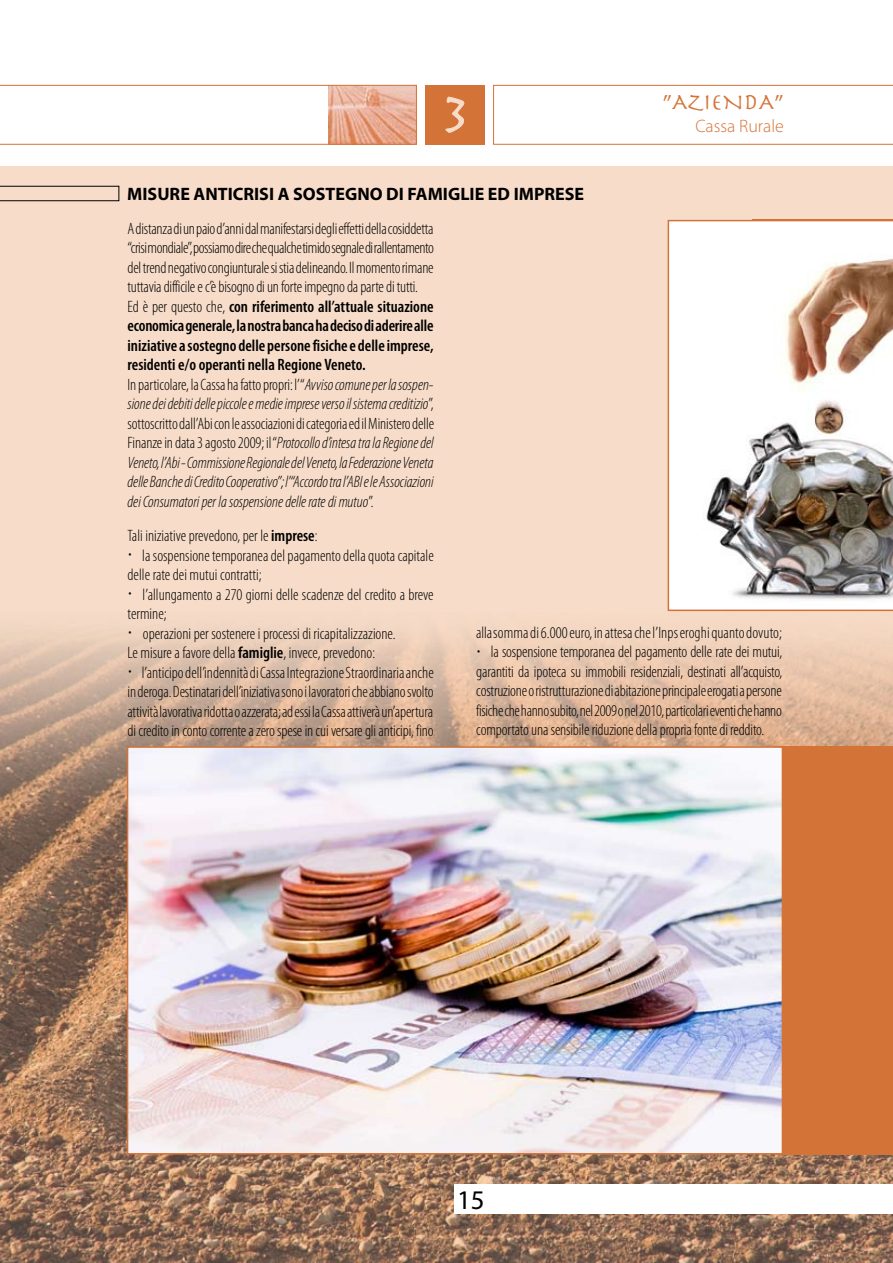
<style>
.page{position:relative;width:893px;height:1263px;background:#fff}
.page>*{position:absolute;margin:0;border:0;box-sizing:border-box;transform-origin:0 0}
.t1{font:54px "Herculanum";color:#f7ddc9}
.t2{font:27px "Myriad Pro";color:#000}
.t3{font:23.1px "Herculanum";color:#d47337}
.t4{font:700 18px "Myriad Pro";color:#000}
.t5{font:300 18px "Myriad Pro";color:#d47337}
.t6{font:300 condensed 16.5px/19.5px "Myriad Pro";letter-spacing:-.01em;color:#000}
.s1{font-weight:600}
.s2{font-style:italic}
.s3{font-size:30px}
</style>
<div class="page">
<div style="left:0;top:166px;width:893px;height:1097px;background:#f7ddc9"></div>
<img style="left:0;top:596px;width:893px;height:667px">
<div style="left:774px;top:746px;width:119px;height:408px;background:#d47337"></div>
<img style="left:328px;top:87px;width:87px;height:56px">
<div style="left:0;top:85px;width:417px;height:60px;border:1px solid #d47337"></div>
<div style="left:425px;top:85px;width:60px;height:60px;background:#d47337"></div>
<svg style="left:445px;top:96px;width:20px;height:37px"></svg>
<svg style="left:493px;top:85px;width:400px;height:60px"></svg>
<div style="left:454px;top:1184px;width:439px;height:30px;background:#fff"></div>
<img style="left:668px;top:220px;width:225px;height:391px">
<img style="left:130px;top:749px;width:650px;height:402px">
<div style="left:127px;top:746px;width:656px;height:408px;border:2px solid #d47337"></div>
<div style="left:0;top:186px;width:119px;height:15px;border:1px solid #000"></div>
<h1 class="t1" style="left:444px;top:79px;width:27px">3</h1>
<h3 class="t3" style="left:662px;top:88px;width:123px">”AZIENDA”</h3>
<p class="t5" style="left:695px;top:115px;width:90px">Cassa Rurale</p>
<p class="t4" style="left:127px;top:183px;width:458px">MISURE ANTICRISI A SOSTEGNO DI FAMIGLIE ED IMPRESE</p>
<p class="t6" style="left:128px;top:218px;width:308px">A distanza di un paio d’anni dal manifestarsi degli effetti della cosiddetta “crisi mondiale”, possiamo dire che qualche timido segnale di rallentamento del trend negativo congiunturale si stia delineando. Il momento rimane tuttavia difficile e c’è bisogno di un forte impegno da parte di tutti.<br>Ed è per questo che, <span class="s1">con riferimento all’attuale situazione economica generale, la nostra banca ha deciso di aderire alle iniziative a sostegno delle persone fisiche e delle imprese, residenti e/o operanti nella Regione Veneto.<br></span>In particolare, la Cassa ha fatto propri: l’“<span class="s2">Avviso comune per la sospen&shy;sione dei debiti delle piccole e medie imprese verso il sistema creditizio</span>”, sottoscritto dall’Abi con le associazioni di categoria ed il Ministero delle Finanze in data 3 agosto 2009; il “<span class="s2">Protocollo d’intesa tra la Regione del Veneto, l’Abi - Commissione Regionale del Veneto, la Federazione Veneta delle Banche di Credito Cooperativo”; l’“Accordo tra l’ABI e le Associazioni dei Consumatori per la sospensione delle rate di mutuo</span>”.</p>
<p class="t6" style="left:128px;top:526px;width:308px">Tali iniziative prevedono, per le <span class="s1">imprese</span>:<br><span class="s3">·</span> la sospensione temporanea del pagamento della quota capitale delle rate dei mutui contratti;<br><span class="s3">·</span> l’allungamento a 270 giorni delle scadenze del credito a breve termine;<br><span class="s3">·</span> operazioni per sostenere i processi di ricapitalizzazione.<br>Le misure a favore della <span class="s1">famiglie</span>, invece, prevedono:<br><span class="s3">·</span> l’anticipo dell’indennità di Cassa Integrazione Straordinaria anche in deroga. Destinatari dell’iniziativa sono i lavoratori che abbiano svolto attività lavorativa ridotta o azzerata; ad essi la Cassa attiverà un’apertura di credito in conto corrente a zero spese in cui versare gli anticipi, fino</p>
<p class="t6" style="left:476px;top:623px;width:308px;text-align:justify">alla somma di 6.000 euro, in attesa che l’Inps eroghi quanto dovuto; <span class="s3">·</span> la sospensione temporanea del pagamento delle rate dei mutui, garantiti da ipoteca su immobili residenziali, destinati all’acquisto, costruzione o ristrutturazione di abitazione principale erogati a persone fisiche che hanno subito, nel 2009 o nel 2010, particolari eventi che hanno comportato una sensibile riduzione della propria fonte di reddito.</p>
<h2 class="t2" style="left:457px;top:1183px;width:29px">15</h2>
</div>
